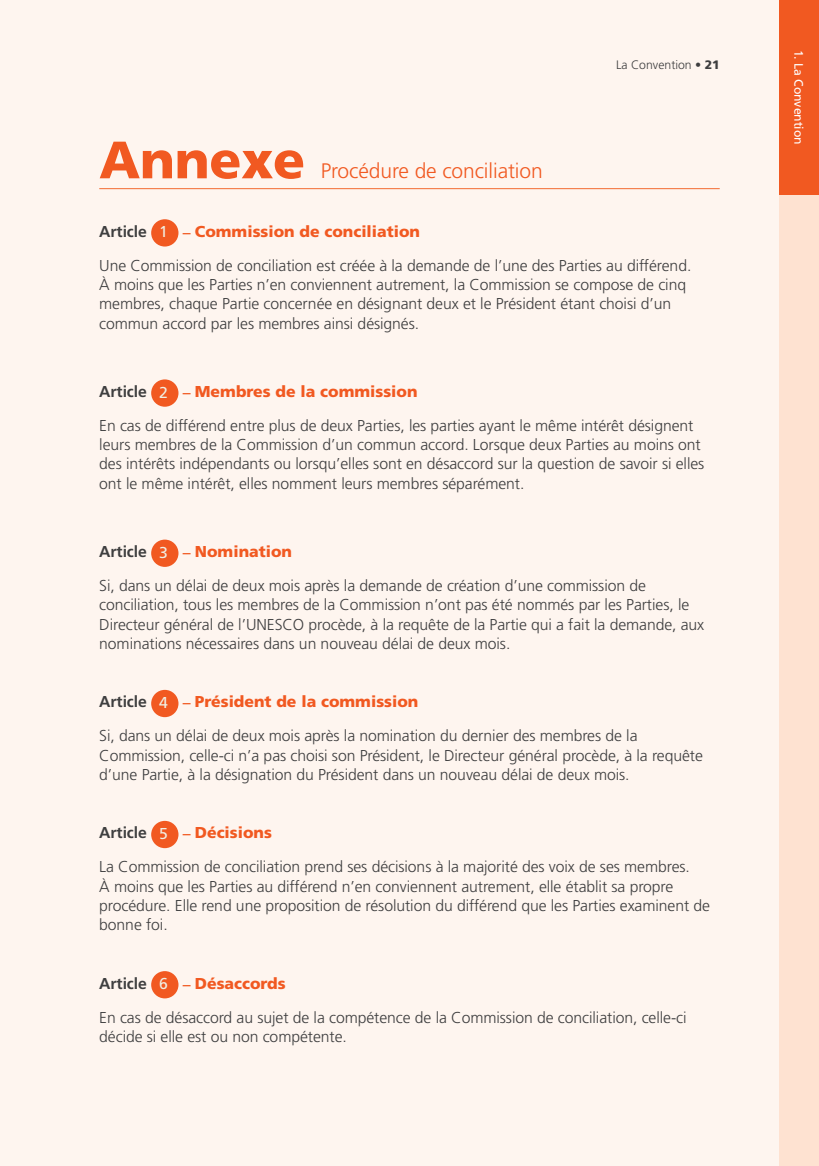
<style>
.page{position:relative;width:819px;height:1166px;background:#fef5ef}
.page>*{position:absolute;margin:0;border:0;box-sizing:border-box;transform-origin:0 0}
.t1{font:900 52.5px "Frutiger LT Std";letter-spacing:-.005em;color:#f15921}
.t2{font:300 21px "Frutiger LT Std";letter-spacing:-.005em;color:#f15921}
.t3{font:300 15.75px/19.2px "Frutiger LT Std";letter-spacing:-.005em;color:#3e3e3f}
.t4{font:300 12.25px "Frutiger LT Std";color:#3e3e3f}
.t5{font:12.25px "Frutiger LT Std";letter-spacing:-.005em;color:#fff}
.s1{font-weight:900}
.s2{font-weight:700}
.s3{font-weight:400;color:#f0efe4}
.s4{font-family:"Geometric 231 BT Bold C";font-weight:400;color:#f15921}
.s5{font-weight:900;color:#f15921}
</style>
<div class="page">
<div style="left:779px;top:0;width:40px;height:1166px;background:#fee2d1"></div>
<div style="left:779px;top:0;width:40px;height:194px;background:#f15921"></div>
<hr style="left:99px;top:188px;width:620px;height:1px;background:#f26a30">
<div style="left:151px;top:219px;width:27px;height:27px;background:#f15921;border-radius:50%"></div>
<div style="left:151px;top:379px;width:27px;height:28px;background:#f15921;border-radius:50%"></div>
<div style="left:151px;top:539px;width:27px;height:28px;background:#f15921;border-radius:50%"></div>
<div style="left:151px;top:690px;width:27px;height:27px;background:#f15921;border-radius:50%"></div>
<div style="left:151px;top:821px;width:27px;height:27px;background:#f15921;border-radius:50%"></div>
<div style="left:151px;top:971px;width:27px;height:27px;background:#f15921;border-radius:50%"></div>
<h1 class="t1" style="left:99px;top:128px;width:207px">Annexe</h1>
<h2 class="t2" style="left:321px;top:159px;width:223px">Procédure de conciliation</h2>
<p class="t4" style="left:616px;top:58px;width:105px">La Convention • <span class="s1">21</span></p>
<p class="t5" style="left:806px;top:50px;width:97px;rotate:90deg">1. La Convention</p>
<p class="t3" style="left:99px;top:214px;width:593px;line-height:34.1px"><span class="s2">Article</span> <span class="s3">1</span> <span class="s4">–</span> <span class="s5">Commission de conciliation<br></span>Une Commission de conciliation est créée à la demande de l’une des Parties au différend.</p>
<p class="t3" style="left:99px;top:275px;width:588px">À moins que les Parties n’en conviennent autrement, la Commission se compose de cinq membres, chaque Partie concernée en désignant deux et le Président étant choisi d’un commun accord par les membres ainsi désignés.</p>
<p class="t3" style="left:99px;top:374px;width:595px;line-height:34.1px"><span class="s2">Article</span> <span class="s3">2</span> <span class="s4">–</span> <span class="s5">Membres de la commission<br></span>En cas de différend entre plus de deux Parties, les parties ayant le même intérêt désignent</p>
<p class="t3" style="left:99px;top:435px;width:606px">leurs membres de la Commission d’un commun accord. Lorsque deux Parties au moins ont des intérêts indépendants ou lorsqu’elles sont en désaccord sur la question de savoir si elles ont le même intérêt, elles nomment leurs membres séparément.</p>
<p class="t3" style="left:99px;top:535px;width:548px;line-height:34.1px"><span class="s2">Article</span> <span class="s3">3</span> <span class="s4">–</span> <span class="s5">Nomination<br></span>Si, dans un délai de deux mois après la demande de création d’une commission de</p>
<p class="t3" style="left:99px;top:595px;width:606px">conciliation, tous les membres de la Commission n’ont pas été nommés par les Parties, le<br>Directeur général de l’UNESCO procède, à la requête de la Partie qui a fait la demande, aux nominations nécessaires dans un nouveau délai de deux mois.</p>
<p class="t3" style="left:99px;top:685px;width:539px;line-height:34.1px"><span class="s2">Article</span> <span class="s3">4</span> <span class="s4">–</span> <span class="s5">Président de la commission<br></span>Si, dans un délai de deux mois après la nomination du dernier des membres de la</p>
<p class="t3" style="left:99px;top:746px;width:605px">Commission, celle-ci n’a pas choisi son Président, le Directeur général procède, à la requête d’une Partie, à la désignation du Président dans un nouveau délai de deux mois.</p>
<p class="t3" style="left:99px;top:816px;width:592px;line-height:34.1px"><span class="s2">Article</span> <span class="s3">5</span> <span class="s4">–</span> <span class="s5">Décisions<br></span>La Commission de conciliation prend ses décisions à la majorité des voix de ses membres.</p>
<p class="t3" style="left:99px;top:877px;width:612px">À moins que les Parties au différend n’en conviennent autrement, elle établit sa propre procédure. Elle rend une proposition de résolution du différend que les Parties examinent de bonne foi.</p>
<p class="t3" style="left:99px;top:966px;width:589px;line-height:34.1px"><span class="s2">Article</span> <span class="s3">6</span> <span class="s4">–</span> <span class="s5">Désaccords<br></span>En cas de désaccord au sujet de la compétence de la Commission de conciliation, celle-ci</p>
<p class="t3" style="left:99px;top:1027px;width:249px">décide si elle est ou non compétente.</p>
</div>
